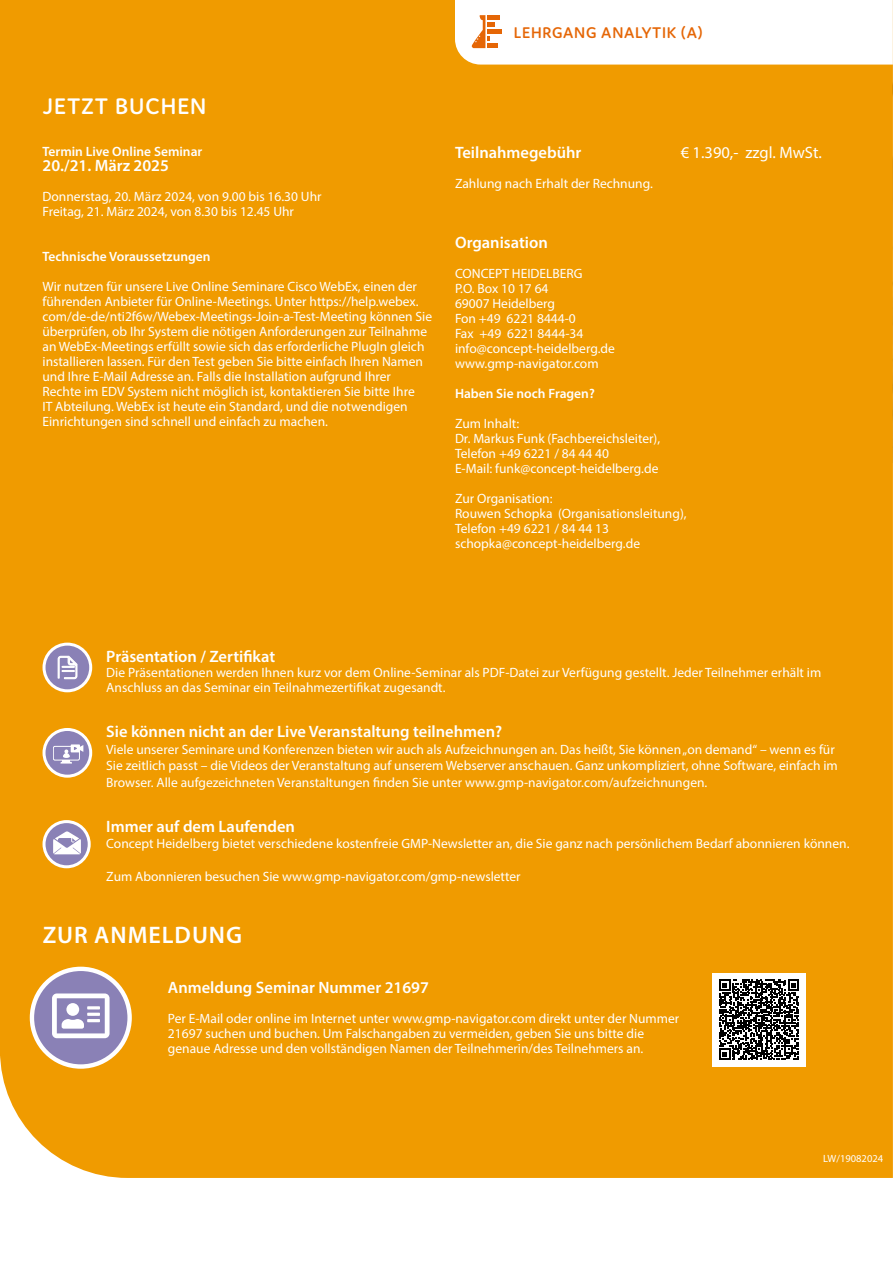
<style>
.page{position:relative;width:893px;height:1263px;background:#fff}
.page>*{position:absolute;margin:0;border:0;box-sizing:border-box;transform-origin:0 0}
.t1{font:600 24px "Myriad Pro";letter-spacing:.04em;color:#fff}
.t2{font:600 24px "Domus";letter-spacing:.045em;color:#fff}
.t3{font:600 16.5px "Myriad Pro";color:#fff}
.t4{font:600 16.5px "Domus";letter-spacing:.045em;color:#e56606}
.t5{font:16.5px "Myriad Pro";color:#fff}
.t6{font:13.5px/15px "Myriad Pro";color:#fff}
.t7{font:600 13.5px "Myriad Pro";color:#fff}
.t8{font:10.5px "Myriad Pro";color:#fff}
</style>
<div class="page">
<div style="left:0;top:0;width:893px;height:1178px;background:#f09b00"></div>
<hr style="left:0;top:0;width:1px;height:1055px;background:#f09b00">
<div style="left:32px;top:969px;width:98px;height:97px;background:#8a81b6;border-radius:50%"></div>
<div style="left:30px;top:967px;width:102px;height:102px;border:4px solid #fff;border-radius:50%"></div>
<svg style="left:52px;top:993px;width:58px;height:45px"></svg>
<div style="left:712px;top:973px;width:94px;height:93px;background:#fff"></div>
<svg style="left:719px;top:979px;width:80px;height:81px"></svg>
<svg style="left:44px;top:729px;width:47px;height:47px"></svg>
<div style="left:43px;top:728px;width:49px;height:50px;border:3px solid #fff;border-radius:50%"></div>
<div style="left:44px;top:644px;width:47px;height:47px;background:#8a81b6;border-radius:50%"></div>
<div style="left:43px;top:643px;width:49px;height:49px;border:3px solid #fff;border-radius:50%"></div>
<svg style="left:57px;top:655px;width:21px;height:24px"></svg>
<svg style="left:44px;top:821px;width:45px;height:46px"></svg>
<div style="left:43px;top:820px;width:48px;height:48px;border:3px solid #fff;border-radius:50%"></div>
<svg style="left:53px;top:831px;width:28px;height:23px"></svg>
<svg style="left:455px;top:0;width:438px;height:65px"></svg>
<div style="left:487px;top:22px;width:8px;height:5px;background:#e56606"></div>
<div style="left:53px;top:746px;width:27px;height:14px;border:1px solid #fff;border-radius:2px"></div>
<svg style="left:61px;top:744px;width:22px;height:19px"></svg>
<p class="t4" style="left:514px;top:23px;width:190px">LEHRGANG ANALYTIK (A)</p>
<h1 class="t2" style="left:43px;top:93px;width:165px">JETZT BUCHEN</h1>
<p class="t7" style="left:43px;top:143px;width:161px">Termin Live Online Seminar</p>
<p class="t3" style="left:43px;top:155px;width:128px">20./21. März 2025</p>
<p class="t6" style="left:43px;top:189px;width:281px">Donnerstag, 20. März 2024, von 9.00 bis 16.30 Uhr<br>Freitag, 21. März 2024, von 8.30 bis 12.45 Uhr</p>
<p class="t7" style="left:43px;top:248px;width:169px">Technische Voraussetzungen</p>
<p class="t6" style="left:43px;top:279px;width:391px">Wir nutzen für unsere Live Online Seminare Cisco WebEx, einen der führenden Anbieter für Online-Meetings. Unter https://help.webex. com/de-de/nti2f6w/Webex-Meetings-Join-a-Test-Meeting können Sie überprüfen, ob Ihr System die nötigen Anforderungen zur Teilnahme an WebEx-Meetings erfüllt sowie sich das erforderliche PlugIn gleich installieren lassen. Für den Test geben Sie bitte einfach Ihren Namen und Ihre E-Mail Adresse an. Falls die Installation aufgrund Ihrer Rechte im EDV System nicht möglich ist, kontaktieren Sie bitte Ihre<br>IT Abteilung. WebEx ist heute ein Standard, und die notwendigen Einrichtungen sind schnell und einfach zu machen.</p>
<p class="t3" style="left:455px;top:142px;width:128px">Teilnahmegebühr</p>
<p class="t5" style="left:681px;top:142px;width:143px">€ 1.390,- zzgl. MwSt.</p>
<p class="t6" style="left:455px;top:175px;width:199px">Zahlung nach Erhalt der Rechnung.</p>
<p class="t3" style="left:455px;top:232px;width:94px">Organisation</p>
<p class="t6" style="left:455px;top:265px;width:161px">CONCEPT HEIDELBERG<br>P.O. Box 10 17 64<br>69007 Heidelberg<br>Fon +49 6221 8444-0<br>Fax +49 6221 8444-34 info@concept-heidelberg.de www.gmp-navigator.com</p>
<p class="t7" style="left:455px;top:385px;width:141px">Haben Sie noch Fragen?</p>
<p class="t6" style="left:455px;top:415px;width:207px">Zum Inhalt:<br>Dr. Markus Funk (Fachbereichsleiter),<br>Telefon +49 6221 / 84 44 40<br>E-Mail: funk@concept-heidelberg.de</p>
<p class="t6" style="left:455px;top:490px;width:233px">Zur Organisation:<br>Rouwen Schopka (Organisationsleitung),<br>Telefon +49 6221 / 84 44 13 schopka@concept-heidelberg.de</p>
<p class="t3" style="left:106px;top:646px;width:170px">Präsentation / Zertifikat</p>
<p class="t6" style="left:106px;top:665px;width:716px">Die Präsentationen werden Ihnen kurz vor dem Online-Seminar als PDF-Datei zur Verfügung gestellt. Jeder Teilnehmer erhält im<br>Anschluss an das Seminar ein Teilnahmezertifikat zugesandt.</p>
<p class="t3" style="left:106px;top:721px;width:397px">Sie können nicht an der Live Veranstaltung teilnehmen?</p>
<p class="t6" style="left:106px;top:741px;width:733px;line-height:16.5px">Viele unserer Seminare und Konferenzen bieten wir auch als Aufzeichnungen an. Das heißt, Sie können „on demand“ – wenn es für<br>Sie zeitlich passt – die Videos der Veranstaltung auf unserem Webserver anschauen. Ganz unkompliziert, ohne Software, einfach im<br>Browser. Alle aufgezeichneten Veranstaltungen finden Sie unter www.gmp-navigator.com/aufzeichnungen.</p>
<p class="t3" style="left:106px;top:816px;width:190px">Immer auf dem Laufenden</p>
<p class="t6" style="left:106px;top:836px;width:745px">Concept Heidelberg bietet verschiedene kostenfreie GMP-Newsletter an, die Sie ganz nach persönlichem Bedarf abonnieren können.</p>
<p class="t6" style="left:106px;top:869px;width:416px">Zum Abonnieren besuchen Sie www.gmp-navigator.com/gmp-newsletter</p>
<h1 class="t1" style="left:43px;top:919px;width:201px">ZUR ANMELDUNG</h1>
<p class="t3" style="left:168px;top:977px;width:262px">Anmeldung Seminar Nummer 21697</p>
<p class="t6" style="left:168px;top:1010px;width:513px">Per E-Mail oder online im Internet unter www.gmp-navigator.com direkt unter der Nummer<br>21697 suchen und buchen. Um Falschangaben zu vermeiden, geben Sie uns bitte die genaue Adresse und den vollständigen Namen der Teilnehmerin/des Teilnehmers an.</p>
<p class="t8" style="left:823px;top:1151px;width:61px">LW/19082024</p>
</div>
